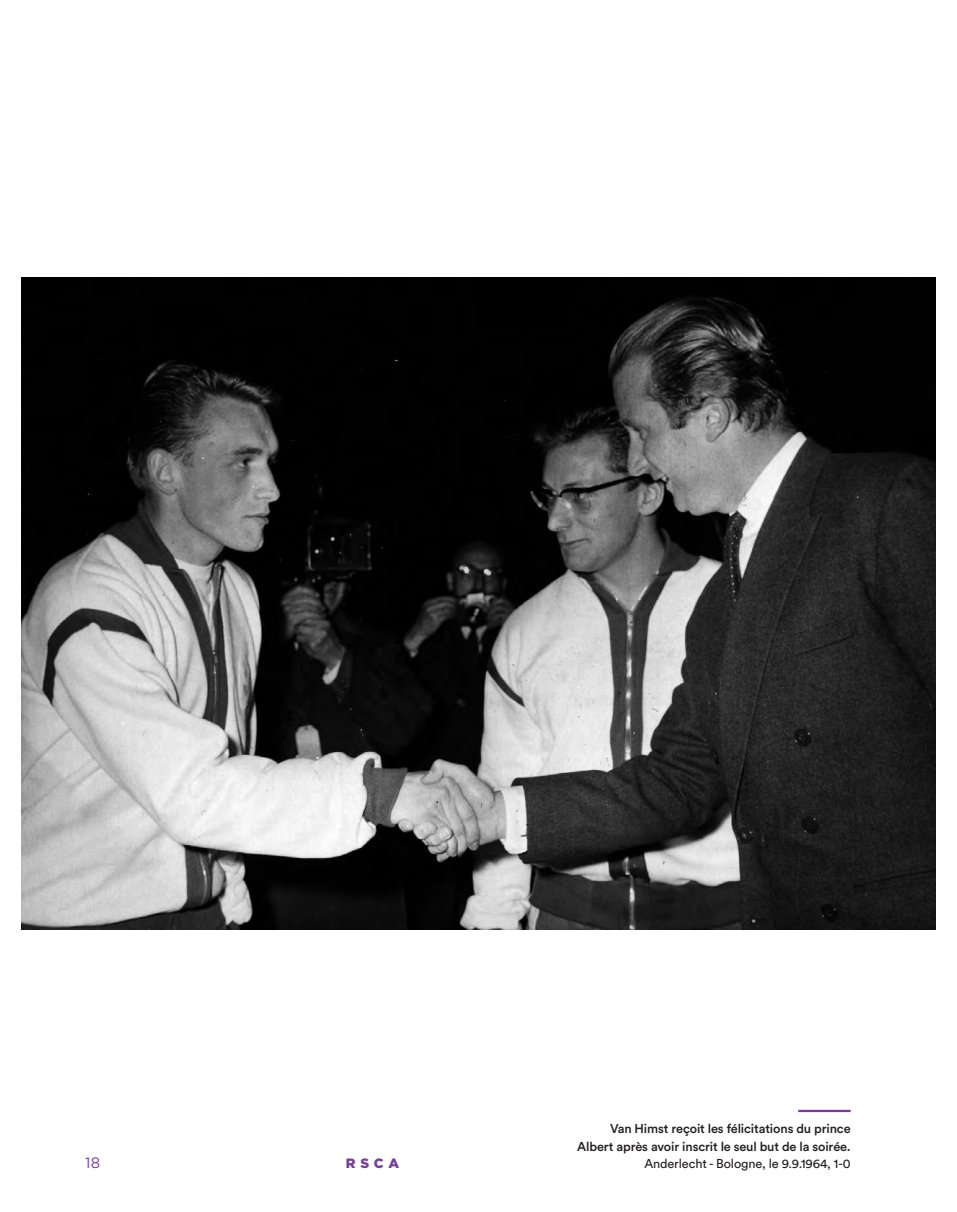
<style>
.page{position:relative;width:957px;height:1212px;background:#fff}
.page>*{position:absolute;margin:0;border:0;box-sizing:border-box;transform-origin:0 0}
.t1{font:15px "Gotham";color:#753e98}
.t2{font:900 13.5px "Gotham";color:#753e98}
.Bijschrift_dun_recht{font:12.75px/17.2px "Circular Std Medium";letter-spacing:-.01em;color:#231f20;text-align:right}
.s1{font-family:"Circular Std Book"}
</style>
<div class="page">
<img style="left:21px;top:278px;width:914px;height:652px">
<hr style="left:798px;top:1110px;width:52px;height:2px;background:#753e98">
<p class="t1" style="left:85px;top:1153px;width:17px">18</p>
<p class="t2" style="left:346px;top:1154px;width:55px">RSCA</p>
<p class="Bijschrift_dun_recht" style="left:577px;top:1120px;width:275px">Van Himst reçoit les félicitations du prince<br>Albert après avoir inscrit le seul but de la soirée.<br><span class="s1">Anderlecht - Bologne, le 9.9.1964, 1-0</span></p>
</div>
